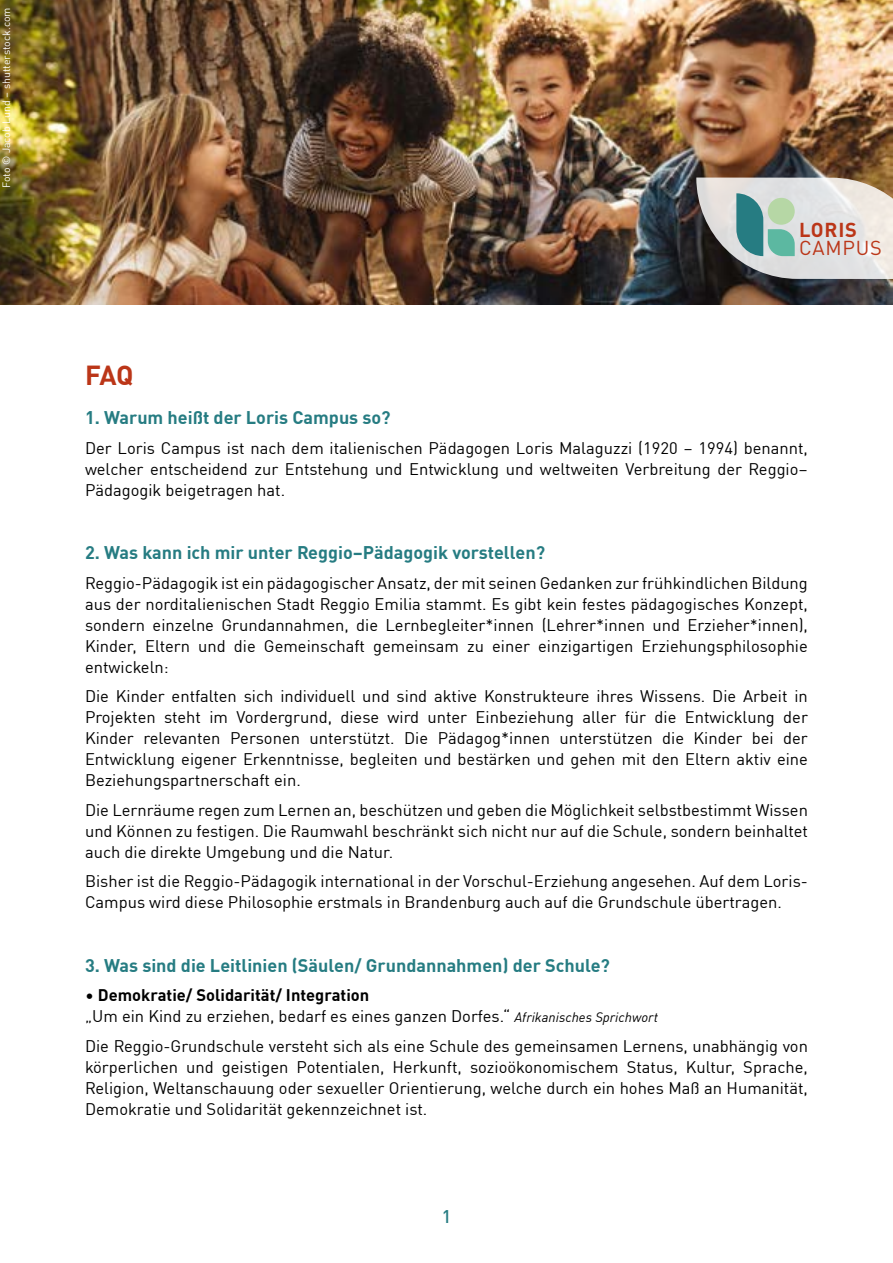
<style>
.page{position:relative;width:893px;height:1263px;background:#fff}
.page>*{position:absolute;margin:0;border:0;box-sizing:border-box;transform-origin:0 0}
.t1{font:700 27px "DINOT";color:#bb3618}
.t2{font:19.95px "DINOT";letter-spacing:.04em;color:#bb3618}
.t3{font:700 19.95px "DINOT";letter-spacing:.04em;color:#bb3618}
.t4{font:700 18px "DINOT";color:#267c82}
.t5{font:500 18px "DINOT";color:#267c82}
.t6{font:16.5px/21px "DINOT";color:#000;text-align:justify}
.t7{font:10.5px "DINOT";color:#fff}
.s1{font-weight:700}
.s2{font-style:italic;font-size:13.5px}
</style>
<div class="page">
<img style="left:0;top:0;width:893px;height:305px">
<svg style="left:696px;top:178px;width:197px;height:101px;background:#b9c1be"></svg>
<p class="t7" style="left:-2px;top:188px;width:182px;rotate:-90deg">Foto © Jacob Lund – shutterstock.com</p>
<h1 class="t1" style="left:85px;top:354px;width:50px">FAQ</h1>
<p class="t3" style="left:799px;top:215px;width:59px">LORIS</p>
<p class="t2" style="left:799px;top:233px;width:84px">CAMPUS</p>
<p class="t4" style="left:85px;top:404px;width:307px">1. Warum heißt der Loris Campus so?</p>
<p class="t6" style="left:85px;top:436px;width:724px">Der Loris Campus ist nach dem italienischen Pädagogen Loris Malaguzzi (1920 – 1994) benannt, welcher entscheidend zur Entstehung und Entwicklung und weltweiten Verbreitung der Reggio– Pädagogik beigetragen hat.</p>
<p class="t4" style="left:85px;top:539px;width:462px">2. Was kann ich mir unter Reggio–Pädagogik vorstellen?</p>
<p class="t6" style="left:85px;top:571px;width:724px">Reggio-Pädagogik ist ein pädagogischer Ansatz, der mit seinen Gedanken zur frühkindlichen Bildung aus der norditalienischen Stadt Reggio Emilia stammt. Es gibt kein festes pädagogisches Konzept, sondern einzelne Grundannahmen, die Lernbegleiter*innen (Lehrer*innen und Erzieher*innen), Kinder, Eltern und die Gemeinschaft gemeinsam zu einer einzigartigen Erziehungsphilosophie entwickeln:</p>
<p class="t6" style="left:85px;top:684px;width:724px">Die Kinder entfalten sich individuell und sind aktive Konstrukteure ihres Wissens. Die Arbeit in Projekten steht im Vordergrund, diese wird unter Einbeziehung aller für die Entwicklung der Kinder relevanten Personen unterstützt. Die Pädagog*innen unterstützen die Kinder bei der Entwicklung eigener Erkenntnisse, begleiten und bestärken und gehen mit den Eltern aktiv eine Beziehungspartnerschaft ein.</p>
<p class="t6" style="left:85px;top:798px;width:724px">Die Lernräume regen zum Lernen an, beschützen und geben die Möglichkeit selbstbestimmt Wissen und Können zu festigen. Die Raumwahl beschränkt sich nicht nur auf die Schule, sondern beinhaltet auch die direkte Umgebung und die Natur.</p>
<p class="t6" style="left:85px;top:869px;width:724px">Bisher ist die Reggio-Pädagogik international in der Vorschul-Erziehung angesehen. Auf dem Loris-<br>Campus wird diese Philosophie erstmals in Brandenburg auch auf die Grundschule übertragen.</p>
<p class="t4" style="left:85px;top:951px;width:526px">3. Was sind die Leitlinien (Säulen/ Grundannahmen) der Schule?</p>
<p class="t6" style="left:85px;top:983px;width:574px"><span class="s1">∙ Demokratie/ Solidarität/ Integration<br></span>„Um ein Kind zu erziehen, bedarf es eines ganzen Dorfes.“ <span class="s2">Afrikanisches Sprichwort</span></p>
<p class="t6" style="left:85px;top:1034px;width:724px">Die Reggio-Grundschule versteht sich als eine Schule des gemeinsamen Lernens, unabhängig von körperlichen und geistigen Potentialen, Herkunft, sozioökonomischem Status, Kultur, Sprache, Religion, Weltanschauung oder sexueller Orientierung, welche durch ein hohes Maß an Humanität, Demokratie und Solidarität gekennzeichnet ist.</p>
<p class="t5" style="left:442px;top:1202px;width:11px">1</p>
</div>
